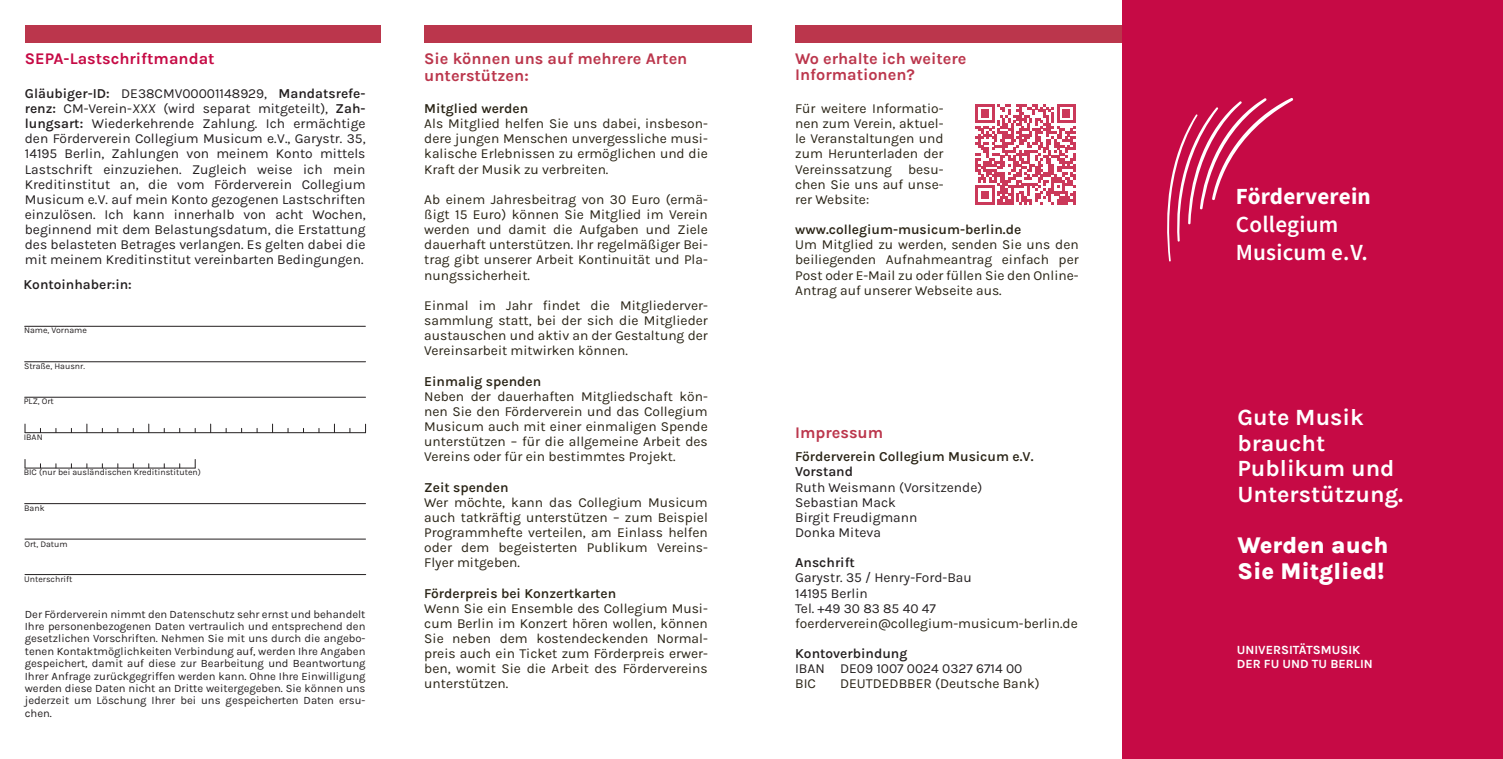
<style>
.page{position:relative;width:1503px;height:759px;background:#fff}
.page>*{position:absolute;margin:0;border:0;box-sizing:border-box;transform-origin:0 0}
.t1{font:700 23.25px/25.6px "Karla";color:#fff}
.t2{font:800 23.25px/25.6px "Karla";color:#fff}
.t3{font:600 23.12px/27.8px "Source Sans Pro";letter-spacing:.01em;color:#fff}
.t4{font:700 23.12px "Source Sans Pro";letter-spacing:.01em;color:#fff}
.t5{font:700 16.25px/16.2px "Karla";color:#bb364c}
.t6{font:700 16.25px "Karla";color:#c60a45}
.t7{font:13.75px/15.1px "Karla";color:#2a2416;text-align:justify}
.t8{font:13.75px/15.1px "Karla";color:#231f20}
.t9{font:600 13.75px "Karla";color:#2a2416}
.t10{font:600 13.75px "Karla";color:#231f20}
.t11{font:700 12.5px/13.8px "Karla";color:#fff}
.t12{font:11.25px/12.4px "Karla";color:#231f20;text-align:justify}
.t13{font:8.75px "Karla";color:#231f20}
.s1{font-weight:600}
.s2{font-style:italic}
</style>
<div class="page">
<div style="left:795px;top:25px;width:327px;height:18px;background:#bb364c"></div>
<svg style="left:975px;top:104px;width:100px;height:100px"></svg>
<div style="left:424px;top:25px;width:327px;height:18px;background:#bb364c"></div>
<div style="left:25px;top:25px;width:355px;height:18px;background:#bb364c"></div>
<hr style="left:25px;top:326px;width:340px;height:1px;background:#231f20">
<hr style="left:25px;top:503px;width:340px;height:1px;background:#231f20">
<hr style="left:25px;top:361px;width:340px;height:1px;background:#231f20">
<hr style="left:25px;top:538px;width:340px;height:1px;background:#231f20">
<hr style="left:25px;top:396px;width:340px;height:1px;background:#231f20">
<hr style="left:25px;top:574px;width:341px;height:1px;background:#231f20">
<hr style="left:25px;top:432px;width:340px;height:1px;background:#231f20">
<hr style="left:25px;top:467px;width:170px;height:1px;background:#231f20">
<div style="left:1122px;top:0;width:380px;height:758px;background:#c60a45"></div>
<svg style="left:1167px;top:98px;width:126px;height:163px"></svg>
<p class="t6" style="left:25px;top:49px;width:191px">SEPA-Lastschriftmandat</p>
<p class="t8" style="left:25px;top:86px;width:342px;text-align:justify"><span class="s1">Gläubiger-ID:</span> DE38CMV00001148929, <span class="s1">Mandatsrefe&shy;renz:</span> CM-Verein-<span class="s2">XXX</span> (wird separat mitgeteilt), <span class="s1">Zah&shy;lungsart:</span> Wiederkehrende Zahlung. Ich ermächtige den Förderverein Collegium Musicum e. V., Garystr. 35, 14195 Berlin, Zahlungen von meinem Konto mittels Lastschrift einzuziehen. Zugleich weise ich mein Kreditinstitut an, die vom Förderverein Collegium Musicum e. V. auf mein Konto gezogenen Lastschriften einzulösen. Ich kann innerhalb von acht Wochen, beginnend mit dem Belastungsdatum, die Erstattung des belasteten Betrages verlangen. Es gelten dabei die mit meinem Kreditinstitut vereinbarten Bedingungen.</p>
<p class="t10" style="left:23px;top:276px;width:110px">Kontoinhaber:in:</p>
<p class="t13" style="left:24px;top:325px;width:64px">Name, Vorname</p>
<p class="t13" style="left:24px;top:361px;width:62px">Straße, Hausnr.</p>
<p class="t13" style="left:24px;top:396px;width:32px">PLZ, Ort</p>
<p class="t13" style="left:24px;top:432px;width:20px">IBAN</p>
<p class="t13" style="left:24px;top:467px;width:179px">BIC (nur bei ausländischen Kreditinstituten)</p>
<p class="t13" style="left:24px;top:502px;width:22px">Bank</p>
<p class="t13" style="left:24px;top:538px;width:45px">Ort, Datum</p>
<p class="t13" style="left:24px;top:573px;width:50px">Unterschrift</p>
<p class="t12" style="left:25px;top:607px;width:342px">Der Förderverein nimmt den Datenschutz sehr ernst und behandelt Ihre personenbezogenen Daten vertraulich und entsprechend den gesetzlichen Vorschriften. Nehmen Sie mit uns durch die angebo&shy;tenen Kontaktmöglichkeiten Verbindung auf, werden Ihre Angaben gespeichert, damit auf diese zur Bearbeitung und Beantwortung Ihrer Anfrage zurückgegriffen werden kann. Ohne Ihre Einwilligung werden diese Daten nicht an Dritte weitergegeben. Sie können uns jederzeit um Löschung Ihrer bei uns gespeicherten Daten ersu&shy;chen.</p>
<p class="t5" style="left:424px;top:51px;width:265px">Sie können uns auf mehrere Arten unterstützen:</p>
<p class="t9" style="left:424px;top:100px;width:105px">Mitglied werden</p>
<p class="t7" style="left:424px;top:116px;width:285px">Als Mitglied helfen Sie uns dabei, insbeson&shy;dere jungen Menschen unvergessliche musi&shy;kalische Erlebnissen zu ermöglichen und die Kraft der Musik zu verbreiten.</p>
<p class="t7" style="left:424px;top:192px;width:285px">Ab einem Jahresbeitrag von 30 Euro (ermä&shy;ßigt 15 Euro) können Sie Mitglied im Verein werden und damit die Aufgaben und Ziele dauerhaft unterstützen. Ihr regelmäßiger Bei&shy;trag gibt unserer Arbeit Kontinuität und Pla&shy;nungssicherheit.</p>
<p class="t7" style="left:424px;top:297px;width:285px">Einmal im Jahr findet die Mitgliederver&shy;sammlung statt, bei der sich die Mitglieder austauschen und aktiv an der Gestaltung der Vereinsarbeit mitwirken können.</p>
<p class="t9" style="left:424px;top:373px;width:118px">Einmalig spenden</p>
<p class="t7" style="left:424px;top:388px;width:285px">Neben der dauerhaften Mitgliedschaft kön&shy;nen Sie den Förderverein und das Collegium Musicum auch mit einer einmaligen Spende unterstützen – für die allgemeine Arbeit des Vereins oder für ein bestimmtes Projekt.</p>
<p class="t9" style="left:424px;top:478px;width:86px">Zeit spenden</p>
<p class="t7" style="left:424px;top:494px;width:285px">Wer möchte, kann das Collegium Musicum auch tatkräftig unterstützen – zum Beispiel Programmhefte verteilen, am Einlass helfen oder dem begeisterten Publikum Vereins-Flyer mitgeben.</p>
<p class="t9" style="left:424px;top:584px;width:194px">Förderpreis bei Konzertkarten</p>
<p class="t7" style="left:424px;top:600px;width:285px">Wenn Sie ein Ensemble des Collegium Musi&shy;cum Berlin im Konzert hören wollen, können Sie neben dem kostendeckenden Normal&shy;preis auch ein Ticket zum Förderpreis erwer&shy;ben, womit Sie die Arbeit des Fördervereins unterstützen.</p>
<p class="t5" style="left:795px;top:50px;width:173px">Wo erhalte ich weitere<br>Informationen?</p>
<p class="t7" style="left:795px;top:101px;width:150px">Für weitere Informatio&shy;nen zum Verein, aktuel&shy;le Veranstaltungen und zum Herunterladen der Vereinssatzung besu&shy;chen Sie uns auf unse&shy;rer Website:</p>
<p class="t9" style="left:795px;top:221px;width:228px">www.collegium-musicum-berlin.de</p>
<p class="t7" style="left:795px;top:237px;width:285px">Um Mitglied zu werden, senden Sie uns den beiliegenden Aufnahmeantrag einfach per Post oder E-Mail zu oder füllen Sie den Online-Antrag auf unserer Webseite aus.</p>
<p class="t5" style="left:795px;top:424px;width:90px">Impressum</p>
<p class="t9" style="left:795px;top:448px;width:240px">Förderverein Collegium Musicum e.V.</p>
<p class="t10" style="left:795px;top:463px;width:59px">Vorstand</p>
<p class="t8" style="left:795px;top:479px;width:189px">Ruth Weismann (Vorsitzende)<br>Sebastian Mack<br>Birgit Freudigmann<br>Donka Miteva</p>
<p class="t10" style="left:795px;top:554px;width:61px">Anschrift</p>
<p class="t8" style="left:795px;top:570px;width:178px">Garystr. 35 / Henry-Ford-Bau<br>14195 Berlin<br>Tel. +49 30 83 85 40 47</p>
<p class="t7" style="left:795px;top:615px;width:284px">foerderverein@collegium-musicum-berlin.de</p>
<p class="t10" style="left:795px;top:645px;width:114px">Kontoverbindung</p>
<p class="t8" style="left:795px;top:660px;width:229px">IBAN DE09 1007 0024 0327 6714 00</p>
<p class="t7" style="left:795px;top:676px;width:22px">BIC</p>
<p class="t7" style="left:840px;top:676px;width:201px">DEUTDEDBBER (Deutsche Bank)</p>
<h2 class="t4" style="left:1235px;top:186px;width:137px">Förderverein</h2>
<h2 class="t3" style="left:1235px;top:212px;width:134px">Collegium<br>Musicum e. V.</h2>
<h1 class="t1" style="left:1237px;top:404px;width:167px">Gute Musik braucht<br>Publikum und<br>Unterstützung.</h1>
<h1 class="t2" style="left:1237px;top:532px;width:152px">Werden auch<br>Sie Mitglied!</h1>
<p class="t11" style="left:1236px;top:642px;width:137px">UNIVERSITÄTSMUSIK<br>DER FU UND TU BERLIN</p>
</div>
